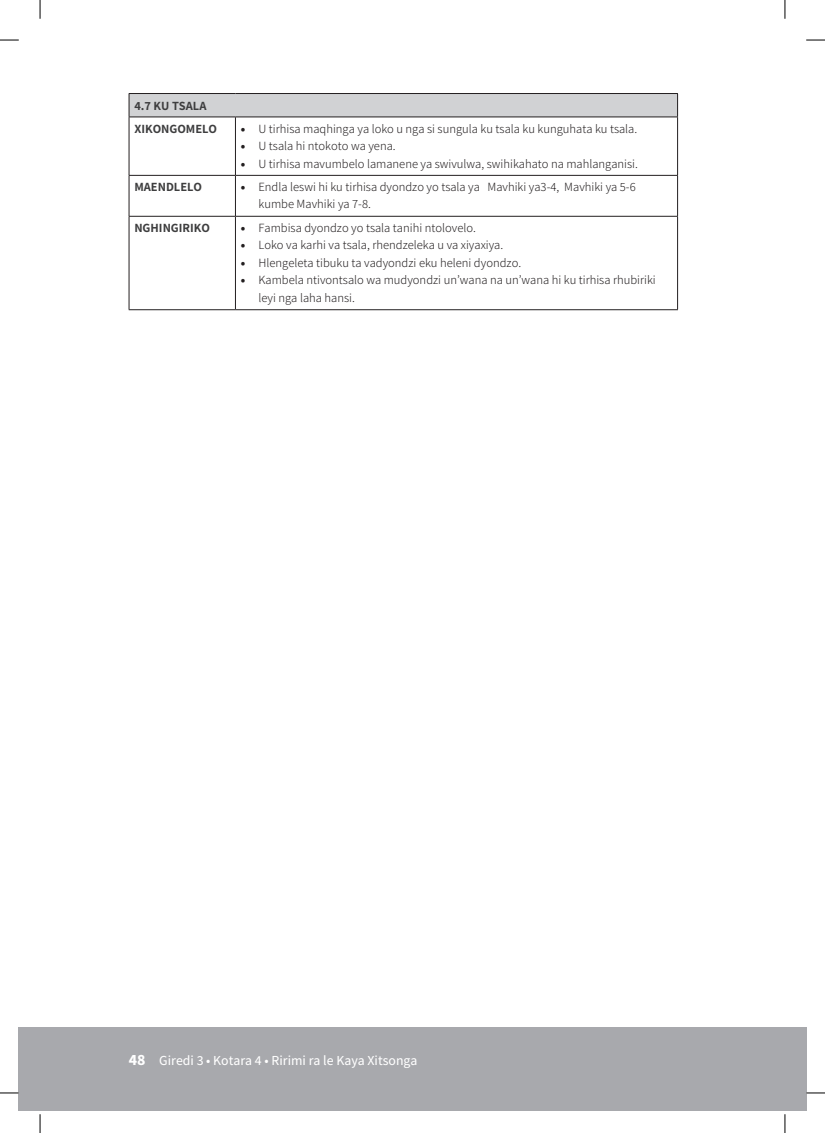
<style>
.page{position:relative;width:825px;height:1133px;background:#fff}
.page>*{position:absolute;margin:0;border:0;box-sizing:border-box;transform-origin:0 0}
.t1{font:500 13.75px "Assistant";color:#fff}
.t2{font:300 12.5px/17.5px "Assistant";color:#231f20}
.t3{font:700 12.5px/22.8px "Assistant";color:#3e3e3f}
.s1{font-weight:800}
.s2{font-family:"Noto Sans JP";font-weight:900}
</style>
<div class="page">
<div style="left:784px;top:1027px;width:21px;height:83px;background:#a8a9ad"></div>
<div style="left:19px;top:1027px;width:765px;height:83px;background:#a8a9ad"></div>
<div style="left:129px;top:93px;width:548px;height:24px;background:#d1d2d4"></div>
<svg style="left:130px;top:174px;width:547px;height:42px"></svg>
<svg style="left:677px;top:94px;width:1px;height:23px"></svg>
<hr style="left:235px;top:117px;width:1px;height:58px;background:#231f20">
<hr style="left:677px;top:117px;width:1px;height:58px;background:#231f20">
<hr style="left:129px;top:175px;width:106px;height:1px;background:#231f20">
<hr style="left:235px;top:175px;width:442px;height:1px;background:#231f20">
<hr style="left:235px;top:176px;width:1px;height:40px;background:#231f20">
<hr style="left:677px;top:176px;width:1px;height:40px;background:#231f20">
<hr style="left:129px;top:216px;width:106px;height:1px;background:#231f20">
<hr style="left:235px;top:216px;width:442px;height:1px;background:#231f20">
<hr style="left:235px;top:216px;width:1px;height:93px;background:#231f20">
<hr style="left:677px;top:216px;width:1px;height:93px;background:#231f20">
<hr style="left:129px;top:93px;width:106px;height:1px;background:#231f20">
<svg style="left:129px;top:94px;width:1px;height:23px"></svg>
<hr style="left:235px;top:93px;width:442px;height:1px;background:#231f20">
<hr style="left:129px;top:117px;width:106px;height:1px;background:#231f20">
<hr style="left:129px;top:117px;width:1px;height:58px;background:#231f20">
<hr style="left:235px;top:117px;width:442px;height:1px;background:#231f20">
<hr style="left:129px;top:176px;width:1px;height:40px;background:#231f20">
<hr style="left:129px;top:216px;width:1px;height:93px;background:#231f20">
<hr style="left:129px;top:309px;width:106px;height:1px;background:#231f20">
<hr style="left:235px;top:309px;width:442px;height:1px;background:#231f20">
<svg style="left:0;top:39px;width:19px;height:2px"></svg>
<svg style="left:806px;top:39px;width:18px;height:2px"></svg>
<svg style="left:0;top:1092px;width:19px;height:1px"></svg>
<svg style="left:805px;top:1092px;width:19px;height:1px"></svg>
<svg style="left:39px;top:0;width:2px;height:19px"></svg>
<svg style="left:39px;top:1114px;width:2px;height:18px"></svg>
<svg style="left:784px;top:0;width:1px;height:19px"></svg>
<svg style="left:784px;top:1114px;width:1px;height:18px"></svg>
<p class="t3" style="left:134px;top:94px;width:84px">4.7 KU TSALA<br>XIKONGOMELO</p>
<p class="t2" style="left:241px;top:119px;width:398px"><span class="s1">•</span> U tirhisa maqhinga ya loko u nga si sungula ku tsala ku kunguhata ku tsala.</p>
<p class="t2" style="left:241px;top:136px;width:156px"><span class="s1">•</span> U tsala hi ntokoto wa yena.</p>
<p class="t2" style="left:241px;top:154px;width:398px"><span class="s1">•</span> U tirhisa mavumbelo lamanene ya swivulwa, swihikahato na mahlanganisi.</p>
<p class="t3" style="left:134px;top:175px;width:69px">MAENDLELO</p>
<p class="t2" style="left:258px;top:177px;width:378px;text-indent:-18px"><span class="s1">•</span> Endla leswi hi ku tirhisa dyondzo yo tsala ya Mavhiki ya3-4, Mavhiki ya 5-6 kumbe Mavhiki ya 7-8.</p>
<p class="t3" style="left:134px;top:216px;width:77px">NGHINGIRIKO</p>
<p class="t2" style="left:241px;top:218px;width:236px"><span class="s1">•</span> Fambisa dyondzo yo tsala tanihi ntolovelo.</p>
<p class="t2" style="left:241px;top:236px;width:264px"><span class="s1">•</span> Loko va karhi va tsala, rhendzeleka u va xiyaxiya.</p>
<p class="t2" style="left:241px;top:253px;width:282px"><span class="s1">•</span> Hlengeleta tibuku ta vadyondzi eku heleni dyondzo.</p>
<p class="t2" style="left:258px;top:271px;width:398px;text-indent:-18px"><span class="s1">•</span> Kambela ntivontsalo wa mudyondzi un’wana na un’wana hi ku tirhisa rhubiriki leyi nga laha hansi.</p>
<p class="t1" style="left:129px;top:1050px;width:290px"><span class="s2">48</span> Giredi 3 • Kotara 4 • Ririmi ra le Kaya Xitsonga</p>
</div>
